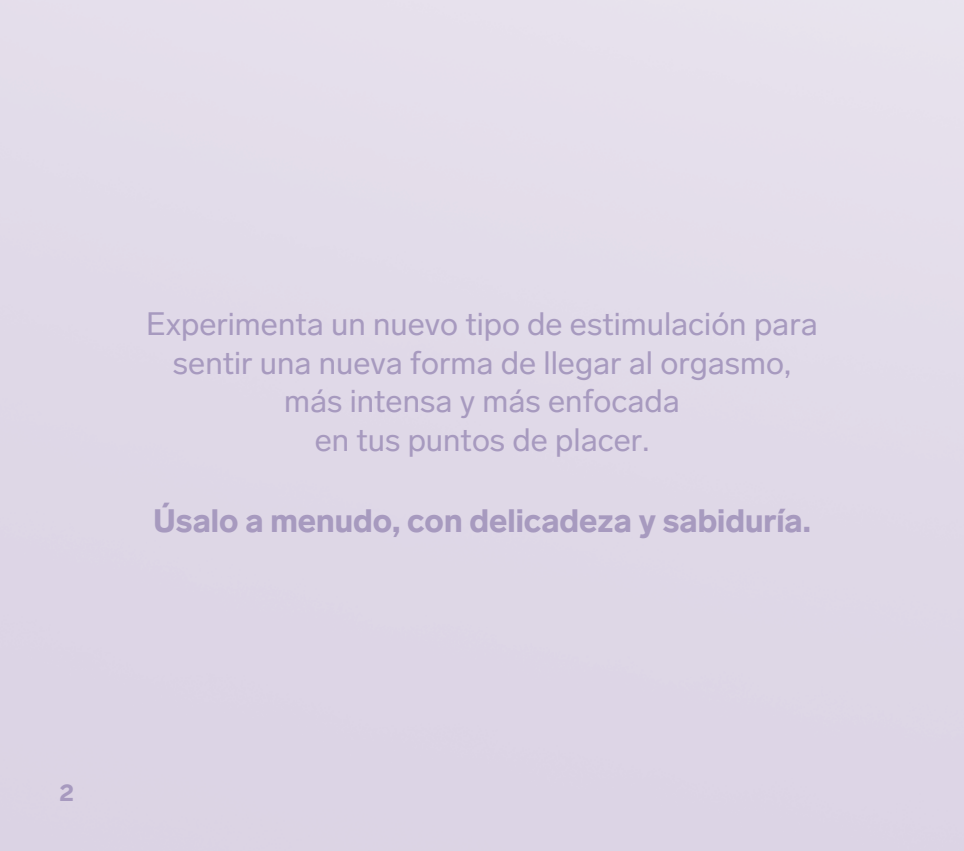
<style>
.page{position:relative;width:964px;height:851px;background:#fff}
.page>*{position:absolute;margin:0;border:0;box-sizing:border-box;transform-origin:0 0}
.t1{font:32px/38.4px "Lab Grotesque";color:#a79abf;text-align:center}
.t2{font:900 32px "Lab Grotesque";color:#a79abf}
.t3{font:900 24px "Lab Grotesque";color:#a79abf}
</style>
<div class="page">
<div style="left:0;top:39px;width:106px;height:756px;background:#dfd8e7"></div>
<p class="t1" style="left:146px;top:305px;width:673px">Experimenta un nuevo tipo de estimulación para sentir una nueva forma de llegar al orgasmo, más intensa y más enfocada<br>en tus puntos de placer.</p>
<p class="t2" style="left:153px;top:501px;width:659px">Úsalo a menudo, con delicadeza y sabiduría.</p>
<p class="t3" style="left:60px;top:778px;width:16px">2</p>
</div>
